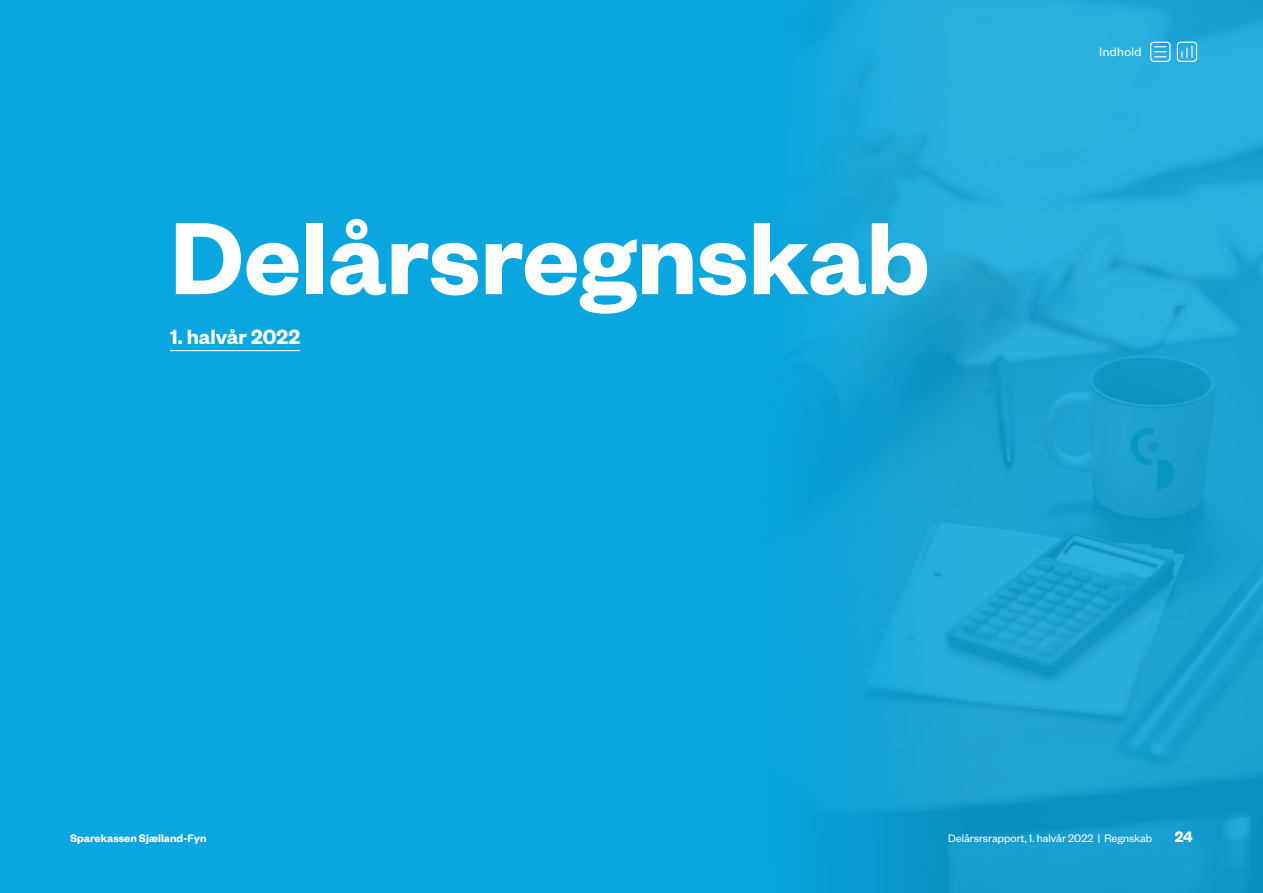
<style>
.page{position:relative;width:1263px;height:893px;background:#0aa6df}
.page>*{position:absolute;margin:0;border:0;box-sizing:border-box;transform-origin:0 0}
.t1{font:600 112.5px "Founders Grotesk";color:#fff}
.t2{font:600 22.5px "Founders Grotesk";color:#fff}
.t3{font:600 16.5px "Founders Grotesk";color:#fff}
.t4{font:13.5px "Founders Grotesk";letter-spacing:.03em;color:#fff}
.t5{font:12px "Founders Grotesk";color:#fff}
.t6{font:600 12px "Founders Grotesk";color:#fff}
</style>
<div class="page">
<img style="left:817px;top:0;width:446px;height:893px">
<hr style="left:170px;top:350px;width:130px;height:1px;background:#fff">
<div style="left:1150px;top:42px;width:20px;height:20px;border:1px solid #fff;border-radius:3px"></div>
<svg style="left:1154px;top:46px;width:12px;height:11px"></svg>
<div style="left:1177px;top:42px;width:20px;height:20px;border:1px solid #fff;border-radius:3px"></div>
<svg style="left:1181px;top:46px;width:11px;height:12px"></svg>
<h1 class="t1" style="left:170px;top:187px;width:761px">Delårsregnskab</h1>
<h2 class="t2" style="left:170px;top:322px;width:131px">1. halvår 2022</h2>
<p class="t4" style="left:1099px;top:44px;width:44px">Indhold</p>
<p class="t6" style="left:70px;top:830px;width:138px">Sparekassen Sjælland-Fyn</p>
<p class="t5" style="left:948px;top:831px;width:206px">Delårsrsrapport, 1. halvår 2022 | Regnskab</p>
<h3 class="t3" style="left:1175px;top:826px;width:20px">24</h3>
</div>
